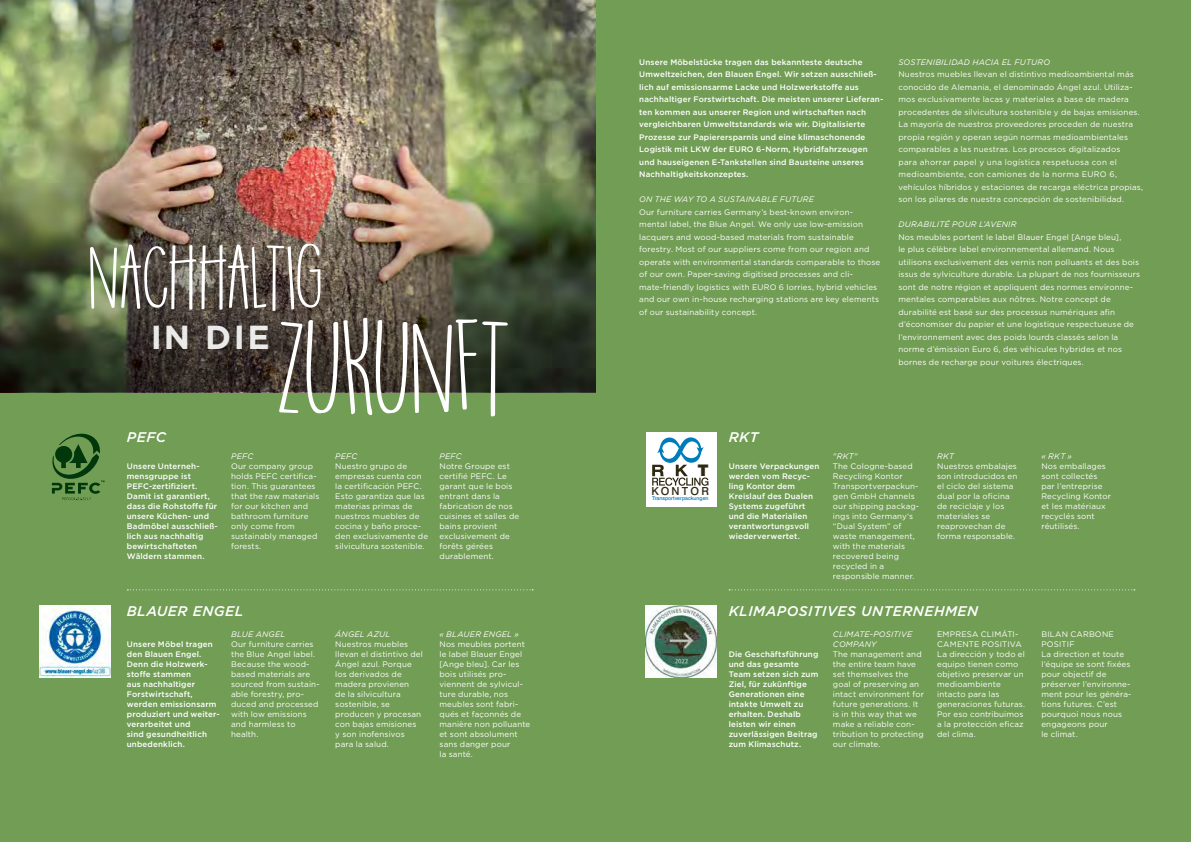
<style>
.page{position:relative;width:1191px;height:842px;background:#fff}
.page>*{position:absolute;margin:0;border:0;box-sizing:border-box;transform-origin:0 0}
.t1{font:115px "DK Mango Smoothie";letter-spacing:-.02em;color:#fff}
.t2{font:79.4px "DK Mango Smoothie";letter-spacing:-.02em;color:#fff}
.t3{font:700 33.3px "Gotham";color:#fff}
.t4{font:900 15.9px "Swiss 721 BT";color:#2f2912}
.t5{font:italic 500 14px "Gotham";letter-spacing:.03em;color:#fff}
.t6{font:500 11.1px "Swiss 721 BT";letter-spacing:.2em;color:#2f2912}
.t7{font:8px/10px "Gotham";letter-spacing:.015em;color:#fff}
.t8{font:500 8px/10px "Gotham";letter-spacing:.02em;color:#fff}
.t9{font:italic 8px/10px "Gotham";letter-spacing:.02em;color:#fff}
.t10{font:500 5.2px "Swiss 721 BT";color:#007cbc}
</style>
<div class="page">
<div style="left:0;top:0;width:595px;height:842px;background:#729d55"></div>
<div style="left:595px;top:0;width:596px;height:842px;background:#729d55"></div>
<img style="left:0;top:0;width:595px;height:66px">
<svg style="left:51px;top:434px;width:53px;height:66px"></svg>
<img style="left:40px;top:606px;width:71px;height:71px">
<div style="left:646px;top:432px;width:70px;height:75px;background:#fff"></div>
<svg style="left:652px;top:437px;width:56px;height:49px"></svg>
<img style="left:645px;top:606px;width:71px;height:72px">
<img style="left:0;top:66px;width:595px;height:326px">
<svg style="left:127px;top:589px;width:406px;height:1px"></svg>
<svg style="left:729px;top:589px;width:405px;height:1px"></svg>
<h2 class="t2" style="left:88px;top:230px;width:237px">NACHHALTIG</h2>
<h3 class="t3" style="left:150px;top:315px;width:121px">IN DIE</h3>
<h1 class="t1" style="left:275px;top:299px;width:237px">ZUKUNFT</h1>
<h3 class="t5" style="left:127px;top:428px;width:41px">PEFC</h3>
<p class="t8" style="left:639px;top:56px;width:246px;line-height:12.5px">Unsere Möbelstücke tragen das bekannteste deutsche Umweltzeichen, den Blauen Engel. Wir setzen ausschließ&shy;lich auf emissionsarme Lacke und Holzwerkstoffe aus nachhaltiger Forstwirtschaft. Die meisten unserer Lieferan&shy;ten kommen aus unserer Region und wirtschaften nach vergleichbaren Umweltstandards wie wir. Digitalisierte Prozesse zur Papierersparnis und eine klimaschonende Logistik mit LKW der EURO 6-Norm, Hybridfahrzeugen und hauseigenen E-Tankstellen sind Bausteine unseres Nachhaltigkeitskonzeptes.</p>
<p class="t9" style="left:639px;top:194px;width:176px">ON THE WAY TO A SUSTAINABLE FUTURE</p>
<p class="t7" style="left:639px;top:206px;width:242px;line-height:12.5px">Our furniture carries Germany’s best-known environ&shy;mental label, the Blue Angel. We only use low-emission lacquers and wood-based materials from sustainable forestry. Most of our suppliers come from our region and operate with environmental standards comparable to those of our own. Paper-saving digitised processes and cli&shy;mate-friendly logistics with EURO 6 lorries, hybrid vehicles and our own in-house recharging stations are key elements of our sustainability concept.</p>
<p class="t9" style="left:898px;top:57px;width:153px">SOSTENIBILIDAD HACIA EL FUTURO</p>
<p class="t7" style="left:898px;top:68px;width:246px;line-height:12.5px">Nuestros muebles llevan el distintivo medioambiental más conocido de Alemania, el denominado Ángel azul. Utiliza&shy;mos exclusivamente lacas y materiales a base de madera procedentes de silvicultura sostenible y de bajas emisiones.<br>La mayoría de nuestros proveedores proceden de nuestra propia región y operan según normas medioambientales comparables a las nuestras. Los procesos digitalizados<br>para ahorrar papel y una logística respetuosa con el medioambiente, con camiones de la norma EURO 6, vehículos híbridos y estaciones de recarga eléctrica propias, son los pilares de nuestra concepción de sostenibilidad.</p>
<p class="t9" style="left:898px;top:219px;width:120px">DURABILITÉ POUR L’AVENIR</p>
<p class="t7" style="left:898px;top:231px;width:243px;line-height:12.5px">Nos meubles portent le label Blauer Engel [Ange bleu],<br>le plus célèbre label environnemental allemand. Nous utilisons exclusivement des vernis non polluants et des bois issus de sylviculture durable. La plupart de nos fournisseurs sont de notre région et appliquent des normes environne&shy;mentales comparables aux nôtres. Notre concept de durabilité est basé sur des processus numériques afin d’économiser du papier et une logistique respectueuse de l’environnement avec des poids lourds classés selon la norme d’émission Euro 6, des véhicules hybrides et nos bornes de recharge pour voitures électriques.</p>
<h3 class="t5" style="left:728px;top:428px;width:31px">RKT</h3>
<p class="t8" style="left:127px;top:461px;width:92px">Unsere Unterneh&shy;mensgruppe ist<br>PEFC-zertifiziert.<br>Damit ist garantiert, dass die Rohstoffe für unsere Küchen- und<br>Badmöbel ausschließ&shy;lich aus nachhaltig bewirtschafteten<br>Wäldern stammen.</p>
<p class="t9" style="left:231px;top:451px;width:24px">PEFC</p>
<p class="t7" style="left:231px;top:461px;width:90px">Our company group holds PEFC certifica&shy;tion. This guarantees that the raw materials for our kitchen and bathroom furniture only come from sustainably managed forests.</p>
<h3 class="t5" style="left:127px;top:601px;width:118px">BLAUER ENGEL</h3>
<p class="t8" style="left:127px;top:639px;width:94px">Unsere Möbel tragen den Blauen Engel.<br>Denn die Holzwerk&shy;stoffe stammen<br>aus nachhaltiger<br>Forstwirtschaft, werden emissionsarm produziert und weiter&shy;verarbeitet und<br>sind gesundheitlich unbedenklich.</p>
<p class="t9" style="left:231px;top:629px;width:56px">BLUE ANGEL</p>
<p class="t7" style="left:231px;top:639px;width:90px">Our furniture carries the Blue Angel label.<br>Because the wood&shy;based materials are sourced from sustain&shy;able forestry, pro&shy;duced and processed with low emissions and harmless to health.</p>
<p class="t9" style="left:335px;top:451px;width:24px">PEFC</p>
<p class="t7" style="left:335px;top:461px;width:94px">Nuestro grupo de empresas cuenta con la certificación PEFC.<br>Esto garantiza que las materias primas de nuestros muebles de cocina y baño proce&shy;den exclusivamente de silvicultura sostenible.</p>
<p class="t9" style="left:335px;top:629px;width:56px">ÁNGEL AZUL</p>
<p class="t7" style="left:335px;top:639px;width:89px">Nuestros muebles llevan el distintivo del<br>Ángel azul. Porque los derivados de madera provienen<br>de la silvicultura sostenible, se producen y procesan con bajas emisiones y son inofensivos para la salud.</p>
<p class="t9" style="left:439px;top:451px;width:24px">PEFC</p>
<p class="t7" style="left:439px;top:461px;width:81px">Notre Groupe est certifié PEFC. Le garant que le bois entrant dans la fabrication de nos cuisines et salles de bains provient exclusivement de forêts gérées durablement.</p>
<p class="t8" style="left:728px;top:461px;width:92px">Unsere Verpackungen werden vom Recyc&shy;ling Kontor dem<br>Kreislauf des Dualen<br>Systems zugeführt und die Materialien verantwortungsvoll wiederverwertet.</p>
<h3 class="t4" style="left:698px;top:461px;width:12px">T</h3>
<h3 class="t6" style="left:651px;top:484px;width:59px">KONTOR</h3>
<p class="t10" style="left:652px;top:495px;width:58px">Transportverpackungen</p>
<p class="t9" style="left:833px;top:451px;width:26px">"RKT"</p>
<p class="t7" style="left:833px;top:461px;width:88px">The Cologne-based<br>Recycling Kontor<br>Transportverpackun&shy;gen GmbH channels our shipping packag&shy;ings into Germany‘s “Dual System” of waste management, with the materials recovered being recycled in a responsible manner.</p>
<p class="t9" style="left:937px;top:451px;width:19px">RKT</p>
<p class="t7" style="left:937px;top:461px;width:82px">Nuestros embalajes son introducidos en el ciclo del sistema dual por la oficina de reciclaje y los materiales se reaprovechan de forma responsable.</p>
<h3 class="t5" style="left:728px;top:601px;width:251px">KLIMAPOSITIVES UNTERNEHMEN</h3>
<p class="t9" style="left:1041px;top:451px;width:32px">« RKT »</p>
<p class="t7" style="left:1041px;top:461px;width:71px">Nos emballages sont collectés par l’entreprise<br>Recycling Kontor et les matériaux recyclés sont réutilisés.</p>
<p class="t9" style="left:439px;top:629px;width:81px">« BLAUER ENGEL »</p>
<p class="t7" style="left:439px;top:639px;width:92px">Nos meubles portent le label Blauer Engel [Ange bleu]. Car les bois utilisés pro&shy;viennent de sylvicul&shy;ture durable, nos meubles sont fabri&shy;qués et façonnés de manière non polluante et sont absolument sans danger pour<br>la santé.</p>
<p class="t8" style="left:728px;top:649px;width:91px">Die Geschäftsführung und das gesamte<br>Team setzen sich zum<br>Ziel, für zukünftige<br>Generationen eine intakte Umwelt zu erhalten. Deshalb leisten wir einen zuverlässigen Beitrag zum Klimaschutz.</p>
<p class="t9" style="left:833px;top:629px;width:81px">CLIMATE-POSITIVE<br>COMPANY</p>
<p class="t7" style="left:833px;top:649px;width:92px">The management and the entire team have set themselves the goal of preserving an intact environment for future generations. It is in this way that we make a reliable con&shy;tribution to protecting our climate.</p>
<p class="t7" style="left:937px;top:629px;width:89px">EMPRESA CLIMÁTI-<br>CAMENTE POSITIVA<br>La dirección y todo el equipo tienen como objetivo preservar un medioambiente intacto para las generaciones futuras.<br>Por eso contribuimos a la protección eficaz del clima.</p>
<p class="t7" style="left:1041px;top:629px;width:92px">BILAN CARBONE<br>POSITIF<br>La direction et toute l’équipe se sont fixées pour objectif de préserver l’environne&shy;ment pour les généra&shy;tions futures. C’est pourquoi nous nous engageons pour<br>le climat.</p>
</div>
